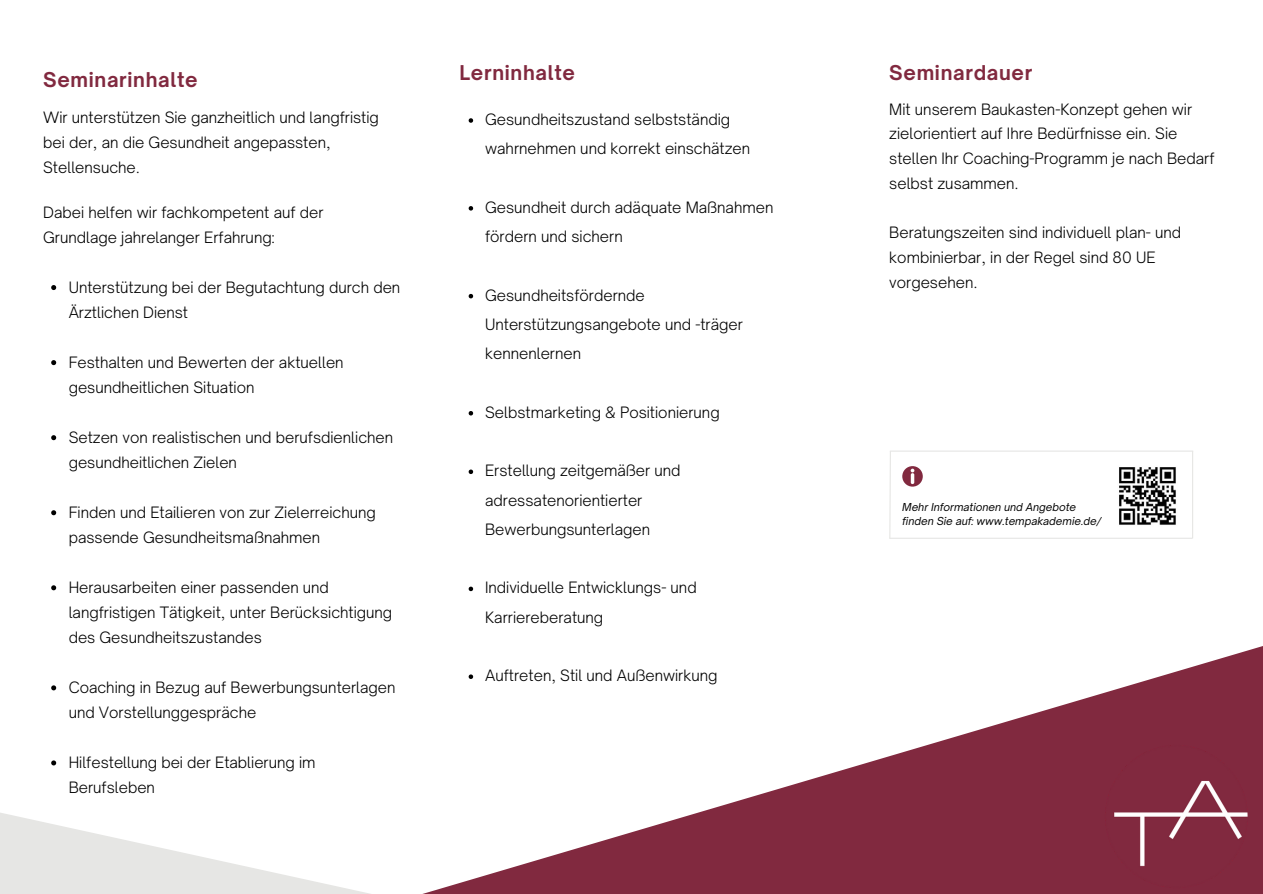
<style>
.page{position:relative;width:1263px;height:894px;background:#fff}
.page>*{position:absolute;margin:0;border:0;box-sizing:border-box;transform-origin:0 0}
.t1{font:700 19.5px "Open Sauce One";letter-spacing:.035em;color:#81293f}
.t2{font:300 15px/25px "Open Sauce One";color:#000}
.t3{font:italic 10.5px "Open Sauce One";color:#000}
</style>
<div class="page">
<svg style="left:52px;top:587px;width:1211px;height:306px"></svg>
<svg style="left:0;top:798px;width:649px;height:95px"></svg>
<div style="left:1092px;top:739px;width:171px;height:154px;background:#81293f"></div>
<svg style="left:902px;top:466px;width:20px;height:20px"></svg>
<img style="left:1119px;top:467px;width:57px;height:58px">
<hr style="left:890px;top:450px;width:303px;height:1px;background:#e6e6e4">
<hr style="left:1192px;top:451px;width:1px;height:87px;background:#e6e6e4">
<hr style="left:889px;top:537px;width:304px;height:1px;background:#e6e6e4">
<svg style="left:889px;top:450px;width:2px;height:89px"></svg>
<svg style="left:51px;top:285px;width:5px;height:5px"></svg>
<svg style="left:51px;top:360px;width:5px;height:5px"></svg>
<svg style="left:51px;top:435px;width:5px;height:5px"></svg>
<svg style="left:51px;top:510px;width:5px;height:5px"></svg>
<svg style="left:51px;top:585px;width:5px;height:5px"></svg>
<svg style="left:51px;top:685px;width:5px;height:5px"></svg>
<svg style="left:51px;top:760px;width:5px;height:5px"></svg>
<svg style="left:469px;top:118px;width:4px;height:5px"></svg>
<svg style="left:469px;top:206px;width:4px;height:4px"></svg>
<svg style="left:469px;top:294px;width:4px;height:4px"></svg>
<svg style="left:469px;top:411px;width:4px;height:4px"></svg>
<svg style="left:469px;top:469px;width:4px;height:5px"></svg>
<svg style="left:469px;top:586px;width:4px;height:5px"></svg>
<svg style="left:469px;top:674px;width:4px;height:4px"></svg>
<h2 class="t1" style="left:43px;top:67px;width:156px">Seminarinhalte</h2>
<p class="t2" style="left:43px;top:105px;width:337px">Wir unterstützen Sie ganzheitlich und langfristig bei der, an die Gesundheit angepassten,<br>Stellensuche.</p>
<p class="t2" style="left:43px;top:200px;width:282px">Dabei helfen wir fachkompetent auf der<br>Grundlage jahrelanger Erfahrung:</p>
<p class="t2" style="left:69px;top:275px;width:333px">Unterstützung bei der Begutachtung durch den<br>Ärztlichen Dienst</p>
<p class="t2" style="left:69px;top:350px;width:276px">Festhalten und Bewerten der aktuellen gesundheitlichen Situation</p>
<p class="t2" style="left:69px;top:425px;width:326px">Setzen von realistischen und berufsdienlichen gesundheitlichen Zielen</p>
<p class="t2" style="left:69px;top:500px;width:309px">Finden und Etailieren von zur Zielerreichung passende Gesundheitsmaßnahmen</p>
<p class="t2" style="left:69px;top:575px;width:325px">Herausarbeiten einer passenden und langfristigen Tätigkeit, unter Berücksichtigung des Gesundheitszustandes</p>
<h2 class="t2" style="left:69px;top:675px;width:328px">Coaching in Bezug auf Bewerbungsunterlagen und Vorstellunggespräche</h2>
<h2 class="t2" style="left:69px;top:750px;width:248px">Hilfestellung bei der Etablierung im<br>Berufsleben</h2>
<p class="t1" style="left:460px;top:60px;width:117px">Lerninhalte</p>
<p class="t2" style="left:485px;top:105px;width:267px;line-height:29.2px">Gesundheitszustand selbstständig wahrnehmen und korrekt einschätzen</p>
<p class="t2" style="left:485px;top:192px;width:290px;line-height:29.2px">Gesundheit durch adäquate Maßnahmen fördern und sichern</p>
<p class="t2" style="left:485px;top:280px;width:259px;line-height:29.2px">Gesundheitsfördernde<br>Unterstützungsangebote und -träger kennenlernen</p>
<p class="t2" style="left:485px;top:399px;width:236px">Selbstmarketing &amp; Positionierung</p>
<p class="t2" style="left:485px;top:456px;width:197px;line-height:29.2px">Erstellung zeitgemäßer und adressatenorientierter<br>Bewerbungsunterlagen</p>
<p class="t2" style="left:485px;top:573px;width:213px;line-height:29.2px">Individuelle Entwicklungs- und<br>Karriereberatung</p>
<p class="t2" style="left:485px;top:662px;width:234px">Auftreten, Stil und Außenwirkung</p>
<p class="t1" style="left:889px;top:60px;width:145px">Seminardauer</p>
<p class="t2" style="left:889px;top:96px;width:327px">Mit unserem Baukasten-Konzept gehen wir zielorientiert auf Ihre Bedürfnisse ein. Sie stellen Ihr Coaching-Programm je nach Bedarf selbst zusammen.</p>
<p class="t2" style="left:889px;top:220px;width:293px">Beratungszeiten sind individuell plan- und kombinierbar, in der Regel sind 80 UE vorgesehen.</p>
<h1 class="t3" style="left:902px;top:500px;width:175px">Mehr Informationen und Angebote</h1>
<h1 class="t3" style="left:902px;top:514px;width:201px">finden Sie auf: www.tempakademie.de/</h1>
</div>
